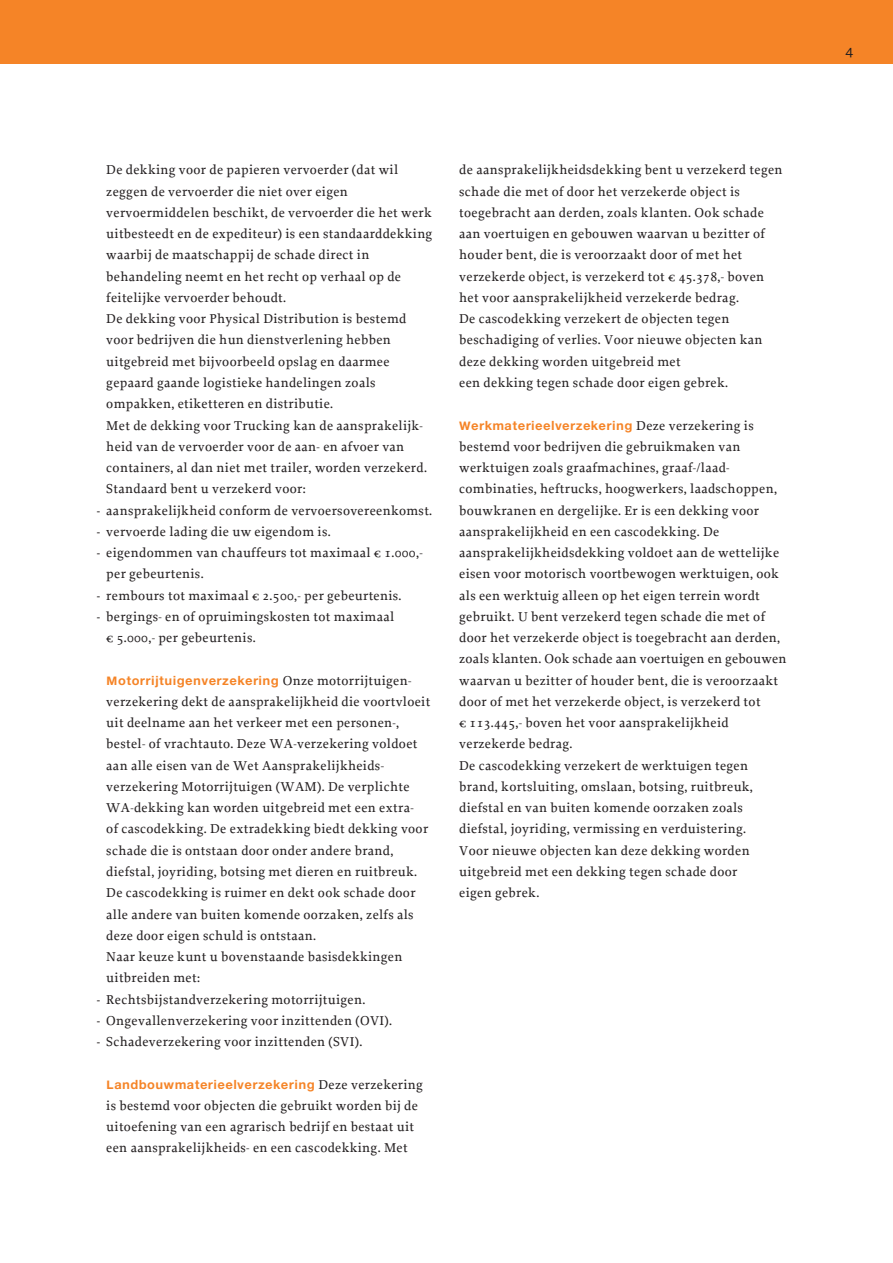
<style>
.page{position:relative;width:893px;height:1263px;background:#fff}
.page>*{position:absolute;margin:0;border:0;box-sizing:border-box;transform-origin:0 0}
.t1{font:500 13.5px/21.3px "NN Serif";letter-spacing:.025em;color:#231f20}
.t2{font:500 13.5px "NN Sans";color:#231f20}
.t3{font:700 12.75px "NN Sans";letter-spacing:.03em;color:#f58427}
.s1{font-weight:700}
.s2{font-family:"NN Serif";font-weight:500;font-size:13.5px;color:#231f20}
</style>
<div class="page">
<div style="left:0;top:0;width:893px;height:64px;background:#f58427"></div>
<p class="t1" style="left:106px;top:159px;width:328px">De dekking voor de papieren vervoerder (dat wil zeggen de vervoerder die niet over eigen vervoermiddelen beschikt, de vervoerder die het werk uitbesteedt en de expediteur) is een standaarddekking waarbij de maatschappij de schade direct in behandeling neemt en het recht op verhaal op de feitelijke vervoerder behoudt.<br>De dekking voor Physical Distribution is bestemd voor bedrijven die hun dienstverlening hebben uitgebreid met bijvoorbeeld opslag en daarmee gepaard gaande logistieke handelingen zoals ompakken, etiketteren en distributie.<br>Met de dekking voor Trucking kan de aansprakelijk&shy;heid van de vervoerder voor de aan- en afvoer van containers, al dan niet met trailer, worden verzekerd.<br>Standaard bent u verzekerd voor:</p>
<p class="t1" style="left:97px;top:499px;width:337px"><span class="s1">-</span> aansprakelijkheid conform de vervoersovereenkomst.</p>
<p class="t1" style="left:97px;top:520px;width:235px"><span class="s1">-</span> vervoerde lading die uw eigendom is.</p>
<p class="t1" style="left:106px;top:542px;width:318px;text-indent:-10px"><span class="s1">-</span> eigendommen van chauffeurs tot maximaal € 1.000,- per gebeurtenis.</p>
<p class="t1" style="left:97px;top:584px;width:306px"><span class="s1">-</span> rembours tot maximaal € 2.500,- per gebeurtenis.</p>
<p class="t1" style="left:106px;top:605px;width:289px;text-indent:-10px"><span class="s1">-</span> bergings- en of opruimingskosten tot maximaal € 5.000,- per gebeurtenis.</p>
<p class="t3" style="left:106px;top:673px;width:307px">Motorrijtuigenverzekering <span class="s2">Onze motorrijtuigen-</span></p>
<p class="t1" style="left:106px;top:691px;width:326px">verzekering dekt de aansprakelijkheid die voortvloeit uit deelname aan het verkeer met een personen-, bestel- of vrachtauto. Deze WA-verzekering voldoet aan alle eisen van de Wet Aansprakelijkheids&shy;verzekering Motorrijtuigen (WAM). De verplichte WA-dekking kan worden uitgebreid met een extra-<br>of cascodekking. De extradekking biedt dekking voor schade die is ontstaan door onder andere brand, diefstal, joyriding, botsing met dieren en ruitbreuk.<br>De cascodekking is ruimer en dekt ook schade door alle andere van buiten komende oorzaken, zelfs als deze door eigen schuld is ontstaan.<br>Naar keuze kunt u bovenstaande basisdekkingen uitbreiden met:</p>
<p class="t1" style="left:97px;top:988px;width:270px"><span class="s1">-</span> Rechtsbijstandverzekering motorrijtuigen.</p>
<p class="t1" style="left:97px;top:1009px;width:297px"><span class="s1">-</span> Ongevallenverzekering voor inzittenden (OVI).</p>
<p class="t1" style="left:97px;top:1031px;width:267px"><span class="s1">-</span> Schadeverzekering voor inzittenden (SVI).</p>
<p class="t3" style="left:106px;top:1077px;width:318px">Landbouwmaterieelverzekering <span class="s2">Deze verzekering</span></p>
<p class="t1" style="left:106px;top:1094px;width:313px">is bestemd voor objecten die gebruikt worden bij de uitoefening van een agrarisch bedrijf en bestaat uit een aansprakelijkheids- en een cascodekking. Met</p>
<p class="t1" style="left:459px;top:159px;width:325px">de aansprakelijkheidsdekking bent u verzekerd tegen schade die met of door het verzekerde object is toegebracht aan derden, zoals klanten. Ook schade aan voertuigen en gebouwen waarvan u bezitter of houder bent, die is veroorzaakt door of met het verzekerde object, is verzekerd tot € 45.378,- boven het voor aansprakelijkheid verzekerde bedrag.<br>De cascodekking verzekert de objecten tegen beschadiging of verlies. Voor nieuwe objecten kan deze dekking worden uitgebreid met<br>een dekking tegen schade door eigen gebrek.</p>
<p class="t3" style="left:459px;top:418px;width:296px">Werkmaterieelverzekering <span class="s2">Deze verzekering is</span></p>
<p class="t1" style="left:459px;top:435px;width:329px">bestemd voor bedrijven die gebruikmaken van werktuigen zoals graafmachines, graaf-/laad&shy;combinaties, heftrucks, hoogwerkers, laadschoppen, bouwkranen en dergelijke. Er is een dekking voor aansprakelijkheid en een cascodekking. De aansprakelijkheidsdekking voldoet aan de wettelijke eisen voor motorisch voortbewogen werktuigen, ook als een werktuig alleen op het eigen terrein wordt gebruikt. U bent verzekerd tegen schade die met of door het verzekerde object is toegebracht aan derden, zoals klanten. Ook schade aan voertuigen en gebouwen waarvan u bezitter of houder bent, die is veroorzaakt door of met het verzekerde object, is verzekerd tot<br>€ 113.445,- boven het voor aansprakelijkheid verzekerde bedrag.<br>De cascodekking verzekert de werktuigen tegen brand, kortsluiting, omslaan, botsing, ruitbreuk, diefstal en van buiten komende oorzaken zoals diefstal, joyriding, vermissing en verduistering.<br>Voor nieuwe objecten kan deze dekking worden uitgebreid met een dekking tegen schade door<br>eigen gebrek.</p>
<p class="t2" style="left:845px;top:43px;width:10px">4</p>
</div>
